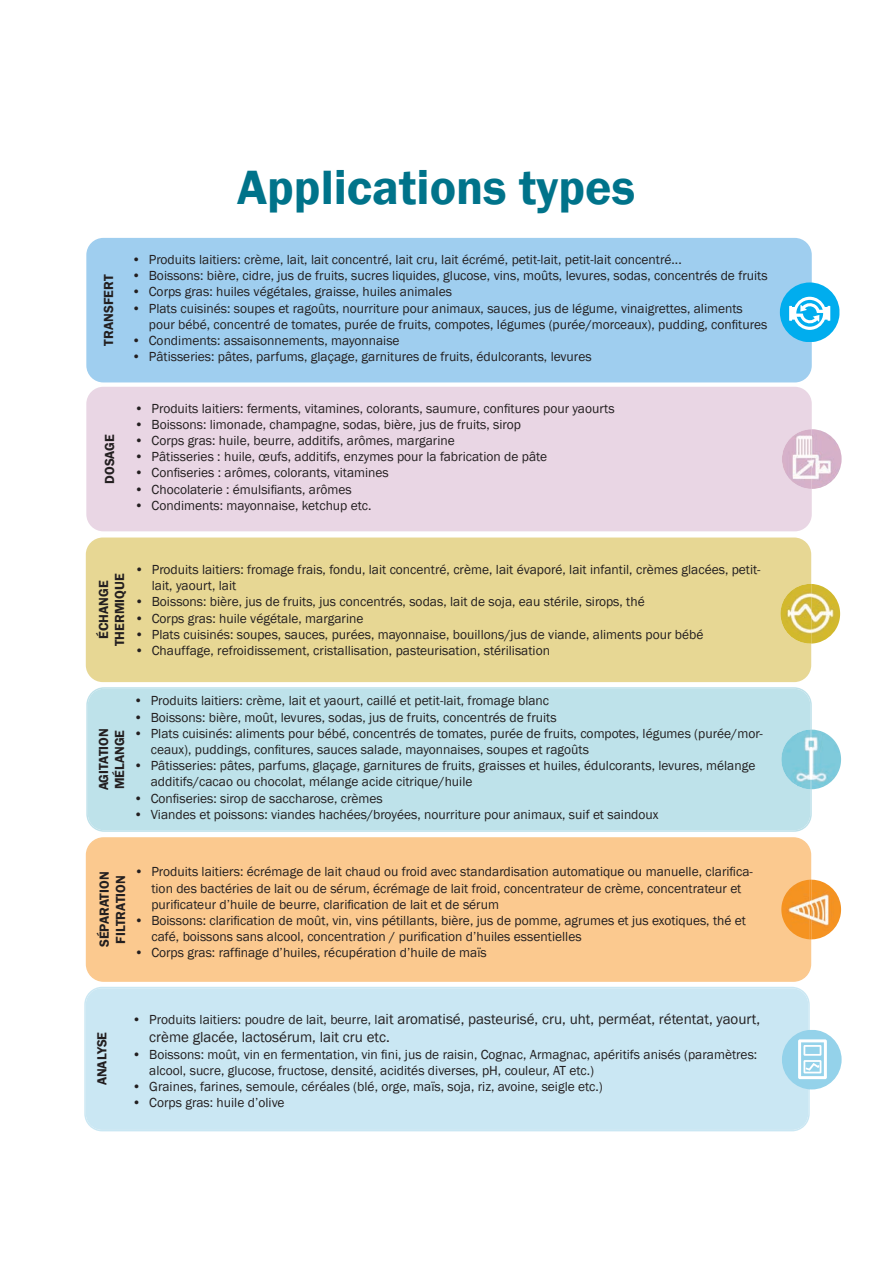
<style>
.page{position:relative;width:893px;height:1263px;background:#fff}
.page>*{position:absolute;margin:0;border:0;box-sizing:border-box;transform-origin:0 0}
.t1{font:600 49.5px "Franklin Gothic";color:#00738a}
.t2{font:15px/18px "Franklin Gothic";color:#231f20}
.t3{font:13.5px/16.2px "Franklin Gothic";color:#231f20}
.t4{font:600 13.5px/16.2px "Franklin Gothic";color:#231f20}
.s1{font-size:13.5px}
</style>
<div class="page">
<div style="left:86px;top:238px;width:726px;height:144px;background:#9fceef;border-radius:17px"></div>
<svg style="left:780px;top:282px;width:59px;height:60px"></svg>
<div style="left:86px;top:387px;width:726px;height:144px;background:#e9d6e4"></div>
<img style="left:782px;top:429px;width:60px;height:60px">
<div style="left:86px;top:537px;width:725px;height:145px;background:#e7d794"></div>
<img style="left:811px;top:620px;width:28px;height:24px">
<img style="left:780px;top:584px;width:31px;height:60px">
<div style="left:86px;top:687px;width:726px;height:145px;background:#bee2ea"></div>
<img style="left:812px;top:759px;width:29px;height:30px">
<img style="left:783px;top:730px;width:27px;height:18px">
<img style="left:810px;top:729px;width:2px;height:60px">
<div style="left:86px;top:837px;width:725px;height:145px;background:#fbc98f"></div>
<img style="left:810px;top:880px;width:31px;height:59px">
<div style="left:84px;top:987px;width:726px;height:144px;background:#cae7f3"></div>
<svg style="left:782px;top:1030px;width:60px;height:59px"></svg>
<p class="t4" style="left:101px;top:346px;width:72px;rotate:-90deg">TRANSFERT</p>
<p class="t4" style="left:102px;top:484px;width:51px;rotate:-90deg">DOSAGE</p>
<h1 class="t1" style="left:237px;top:157px;width:400px">Applications types</h1>
<p class="t3" style="left:132px;top:252px;width:551px">• Produits laitiers: crème, lait, lait concentré, lait cru, lait écrémé, petit-lait, petit-lait concentré...</p>
<p class="t3" style="left:132px;top:268px;width:637px">• Boissons: bière, cidre, jus de fruits, sucres liquides, glucose, vins, moûts, levures, sodas, concentrés de fruits</p>
<p class="t3" style="left:132px;top:284px;width:322px">• Corps gras: huiles végétales, graisse, huiles animales</p>
<p class="t3" style="left:149px;top:300px;width:620px;text-indent:-17px">• Plats cuisinés: soupes et ragoûts, nourriture pour animaux, sauces, jus de légume, vinaigrettes, aliments pour bébé, concentré de tomates, purée de fruits, compotes, légumes (purée/morceaux), pudding, confitures</p>
<p class="t3" style="left:132px;top:333px;width:269px">• Condiments: assaisonnements, mayonnaise</p>
<p class="t3" style="left:132px;top:349px;width:461px">• Pâtisseries: pâtes, parfums, glaçage, garnitures de fruits, édulcorants, levures</p>
<p class="t3" style="left:135px;top:400px;width:482px">• Produits laitiers: ferments, vitamines, colorants, saumure, confitures pour yaourts</p>
<p class="t3" style="left:135px;top:417px;width:388px">• Boissons: limonade, champagne, sodas, bière, jus de fruits, sirop</p>
<p class="t3" style="left:135px;top:433px;width:322px">• Corps gras: huile, beurre, additifs, arômes, margarine</p>
<p class="t3" style="left:135px;top:449px;width:414px">• Pâtisseries : huile, œufs, additifs, enzymes pour la fabrication de pâte</p>
<p class="t3" style="left:135px;top:465px;width:256px">• Confiseries : arômes, colorants, vitamines</p>
<p class="t3" style="left:135px;top:481px;width:219px">• Chocolaterie : émulsifiants, arômes</p>
<p class="t3" style="left:135px;top:498px;width:239px">• Condiments: mayonnaise, ketchup etc.</p>
<p class="t4" style="left:96px;top:646px;width:74px;text-align:center;rotate:-90deg">ÉCHANGE<br>THERMIQUE</p>
<p class="t3" style="left:152px;top:562px;width:610px;text-indent:-17px">• Produits laitiers: fromage frais, fondu, lait concentré, crème, lait évaporé, lait infantil, crèmes glacées, petit&shy;lait, yaourt, lait</p>
<p class="t3" style="left:135px;top:594px;width:511px">• Boissons: bière, jus de fruits, jus concentrés, sodas, lait de soja, eau stérile, sirops, thé</p>
<p class="t3" style="left:135px;top:610px;width:230px">• Corps gras: huile végétale, margarine</p>
<p class="t3" style="left:135px;top:626px;width:570px">• Plats cuisinés: soupes, sauces, purées, mayonnaise, bouillons/jus de viande, aliments pour bébé</p>
<p class="t3" style="left:135px;top:643px;width:417px">• Chauffage, refroidissement, cristallisation, pasteurisation, stérilisation</p>
<p class="t4" style="left:96px;top:790px;width:63px;rotate:-90deg">AGITATION<br>MÉLANGE</p>
<p class="t3" style="left:134px;top:693px;width:417px">• Produits laitiers: crème, lait et yaourt, caillé et petit-lait, fromage blanc</p>
<p class="t3" style="left:134px;top:709px;width:424px">• Boissons: bière, moût, levures, sodas, jus de fruits, concentrés de fruits</p>
<p class="t3" style="left:151px;top:725px;width:614px;text-indent:-17px">• Plats cuisinés: aliments pour bébé, concentrés de tomates, purée de fruits, compotes, légumes (purée/mor&shy;ceaux), puddings, confitures, sauces salade, mayonnaises, soupes et ragoûts</p>
<p class="t3" style="left:151px;top:758px;width:606px;text-indent:-17px">• Pâtisseries: pâtes, parfums, glaçage, garnitures de fruits, graisses et huiles, édulcorants, levures, mélange additifs/cacao ou chocolat, mélange acide citrique/huile</p>
<p class="t3" style="left:134px;top:790px;width:251px">• Confiseries: sirop de saccharose, crèmes</p>
<p class="t3" style="left:134px;top:806px;width:526px">• Viandes et poissons: viandes hachées/broyées, nourriture pour animaux, suif et saindoux</p>
<p class="t4" style="left:97px;top:947px;width:77px;rotate:-90deg">SÉPARATION<br>FILTRATION</p>
<p class="t3" style="left:151px;top:864px;width:603px;text-indent:-17px">• Produits laitiers: écrémage de lait chaud ou froid avec standardisation automatique ou manuelle, clarifica&shy;tion des bactéries de lait ou de sérum, écrémage de lait froid, concentrateur de crème, concentrateur et purificateur d’huile de beurre, clarification de lait et de sérum</p>
<p class="t3" style="left:151px;top:913px;width:596px;text-indent:-17px">• Boissons: clarification de moût, vin, vins pétillants, bière, jus de pomme, agrumes et jus exotiques, thé et café, boissons sans alcool, concentration / purification d’huiles essentielles</p>
<p class="t3" style="left:134px;top:945px;width:354px">• Corps gras: raffinage d’huiles, récupération d’huile de maïs</p>
<p class="t4" style="left:94px;top:1085px;width:55px;rotate:-90deg">ANALYSE</p>
<p class="t2" style="left:149px;top:1011px;width:612px;text-indent:-17px"><span class="s1">• Produits laitiers: poudre de lait, beurre, l</span>ait aromatisé, pasteurisé, cru, uht, perméat, rétentat, yaourt, crème glacée, lactosérum, lait cru etc.</p>
<p class="t3" style="left:149px;top:1046px;width:609px;text-indent:-17px">• Boissons: moût, vin en fermentation, vin fini, jus de raisin, Cognac, Armagnac, apéritifs anisés (paramètres: alcool, sucre, glucose, fructose, densité, acidités diverses, pH, couleur, AT etc.)</p>
<p class="t3" style="left:132px;top:1079px;width:472px">• Graines, farines, semoule, céréales (blé, orge, maïs, soja, riz, avoine, seigle etc.)</p>
<p class="t3" style="left:132px;top:1095px;width:154px">• Corps gras: huile d’olive</p>
</div>
